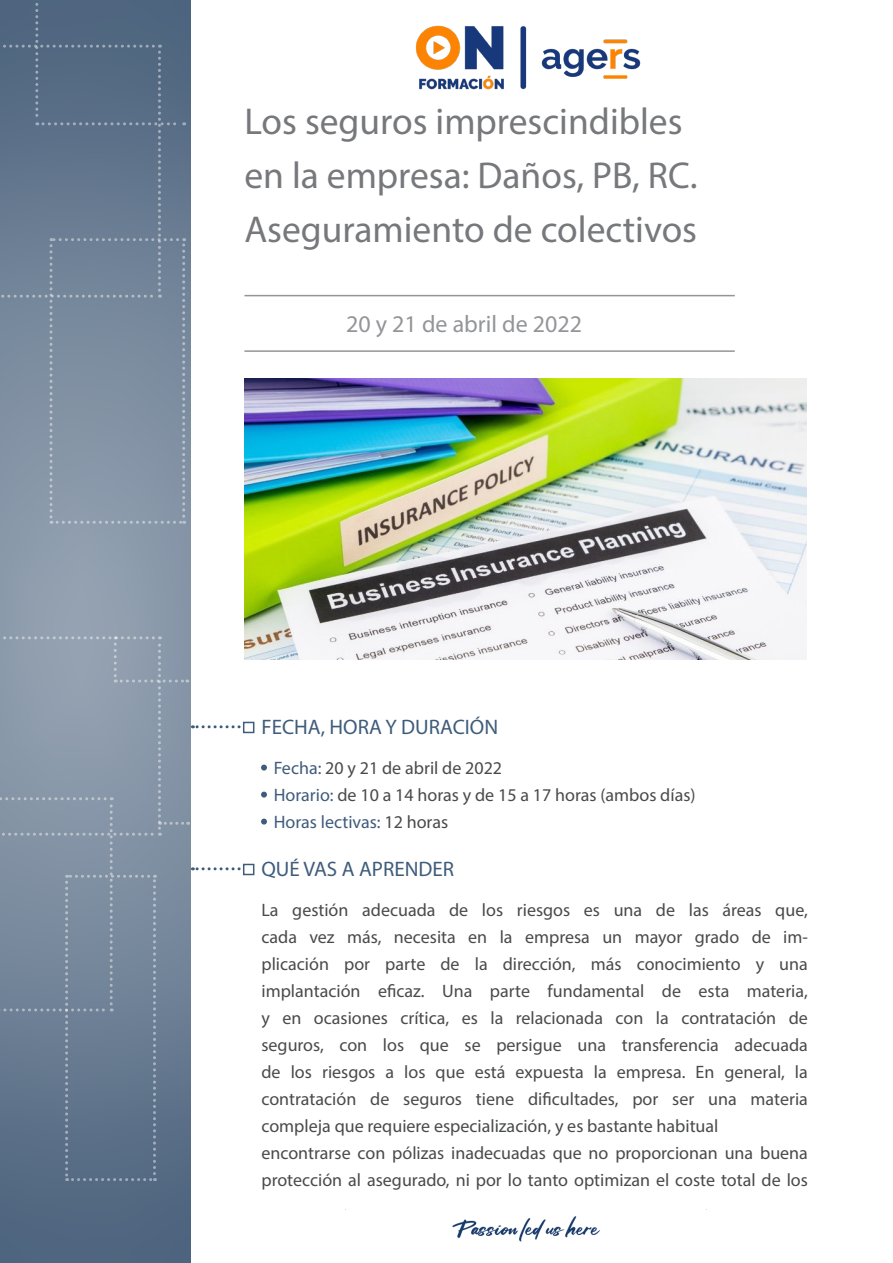
<style>
.page{position:relative;width:893px;height:1263px;background:#fff}
.page>*{position:absolute;margin:0;border:0;box-sizing:border-box;transform-origin:0 0}
.t1{font:37.5px/54px "Myriad Pro";color:#76787b}
.t2{font:24px "Myriad Pro";color:#939598}
.t3{font:21px "Myriad Pro";color:#3f5c7b}
.t4{font:18px/27px "Myriad Pro";color:#494a4b;text-align:justify}
.t5{font:18px "Myriad Pro";color:#3f5c7b}
.s1{color:#3f5c7b}
.s2{color:#494a4b}
</style>
<div class="page">
<hr style="left:244px;top:350px;width:491px;height:2px;background:#939598">
<hr style="left:244px;top:295px;width:491px;height:1px;background:#939598">
<img style="left:244px;top:378px;width:562px;height:281px">
<div style="left:243px;top:722px;width:11px;height:11px;background:#fff;border:2px solid #3f5c7b"></div>
<svg style="left:261px;top:765px;width:6px;height:5px"></svg>
<svg style="left:261px;top:792px;width:6px;height:5px"></svg>
<svg style="left:261px;top:819px;width:6px;height:5px"></svg>
<div style="left:243px;top:864px;width:11px;height:11px;background:#fff;border:2px solid #3f5c7b"></div>
<svg style="left:0;top:0;width:190px;height:1263px;background:#738599"></svg>
<svg style="left:0;top:0;width:185px;height:524px;background:#6e8096"></svg>
<svg style="left:0;top:636px;width:239px;height:545px"></svg>
<img style="left:416px;top:25px;width:225px;height:65px">
<img style="left:452px;top:1216px;width:148px;height:26px">
<p class="t1" style="left:244px;top:94px;width:455px">Los seguros imprescindibles en la empresa: Daños, PB, RC.<br>Aseguramiento de colectivos</p>
<p class="t2" style="left:346px;top:309px;width:237px">20 y 21 de abril de 2022</p>
<p class="t3" style="left:261px;top:714px;width:238px">FECHA, HORA Y DURACIÓN</p>
<p class="t4" style="left:274px;top:754px;width:230px"><span class="s1">Fecha:</span> 20 y 21 de abril de 2022</p>
<p class="t4" style="left:274px;top:781px;width:423px"><span class="s1">Horario:</span> de 10 a 14 horas y de 15 a 17 horas (ambos días)</p>
<p class="t5" style="left:274px;top:811px;width:176px">Horas lectivas: <span class="s2">12 horas</span></p>
<p class="t3" style="left:261px;top:856px;width:194px">QUÉ VAS A APRENDER</p>
<p class="t4" style="left:261px;top:896px;width:548px">La gestión adecuada de los riesgos es una de las áreas que, cada vez más, necesita en la empresa un mayor grado de im&shy;plicación por parte de la dirección, más conocimiento y una implantación eficaz. Una parte fundamental de esta materia, y en ocasiones crítica, es la relacionada con la contratación de seguros, con los que se persigue una transferencia adecuada de los riesgos a los que está expuesta la empresa. En general, la contratación de seguros tiene dificultades, por ser una materia compleja que requiere especialización, y es bastante habitual</p>
<p class="t4" style="left:261px;top:1139px;width:548px">encontrarse con pólizas inadecuadas que no proporcionan una buena protección al asegurado, ni por lo tanto optimizan el coste total de los</p>
</div>
